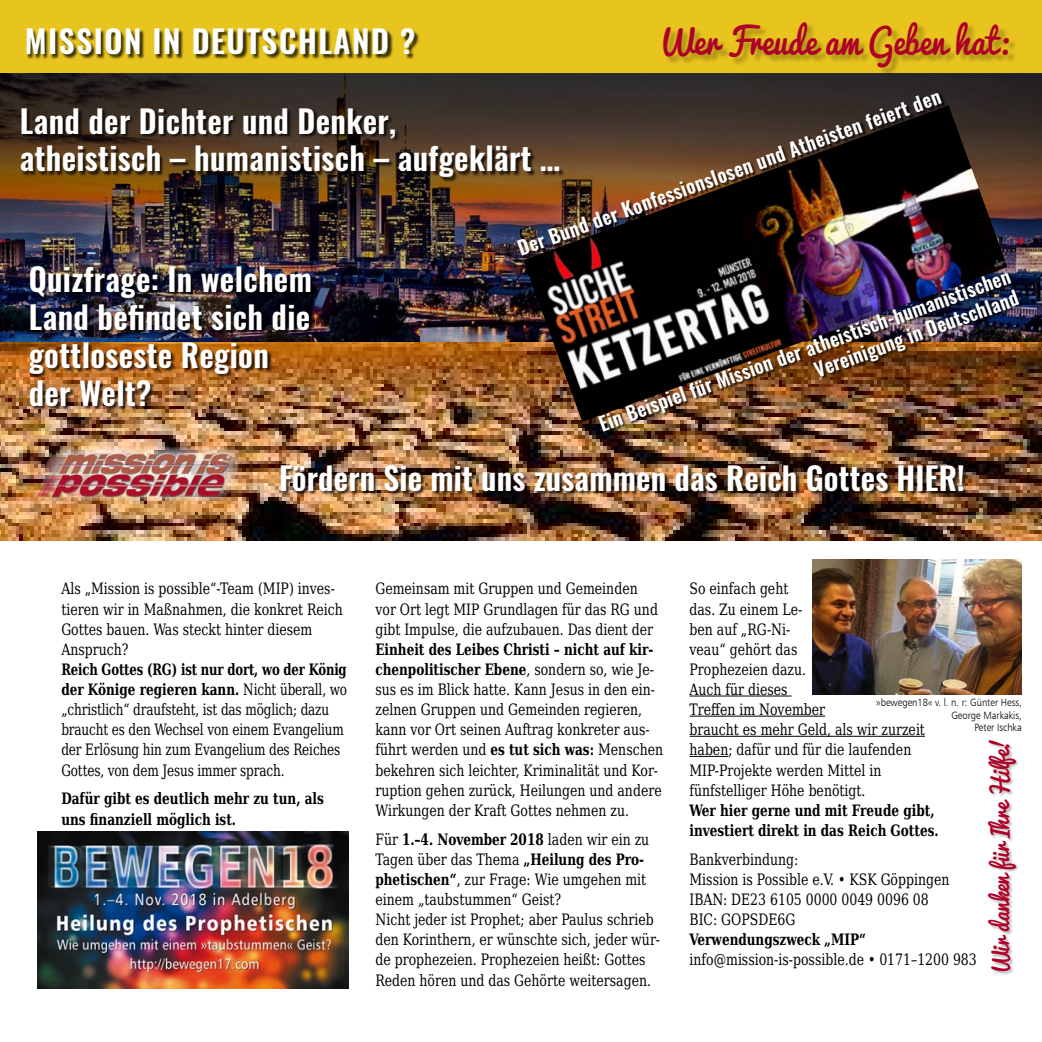
<style>
.page{position:relative;width:1042px;height:1042px;background:#fff}
.page>*{position:absolute;margin:0;border:0;box-sizing:border-box;transform-origin:0 0}
.t1{font:35px "Pacifico";color:#af0027;scale:.9 1}
.Head-03{font:600 31.5px/37.8px "Oswald";letter-spacing:.01em;color:#fff}
.Head-03-2{font:600 31.5px "Oswald";letter-spacing:.05em;color:#fff}
.t2{font:22.75px "Pacifico";color:#af0027;scale:.9 1}
.t3{font:600 19.25px/23.1px "Oswald";color:#fff;text-align:right}
.Body-01{font:15.75px/20.1px "DejaVu Serif Condensed";color:#000;scale:.88 1}
.Body-01-2{font:15.75px/20.1px "DejaVu Serif Condensed";color:#000;scale:.85 1}
.Body-01-3{font:700 15.75px/20.1px "DejaVu Serif Condensed";color:#000;scale:.85 1}
.t4{font:10.5px "Humanist 777 BT Light B";color:#000;scale:.9 1}
.s1{font-weight:700}
</style>
<div class="page">
<img style="left:0;top:342px;width:1042px;height:198px">
<div style="left:0;top:0;width:1042px;height:86px;background:#e8c41e"></div>
<img style="left:0;top:73px;width:1042px;height:269px">
<div style="left:663px;top:21px;width:355px;height:56px;background:#000;opacity:.27"></div>
<img style="left:29px;top:446px;width:221px;height:60px">
<div style="left:25px;top:28px;width:395px;height:32px;background:#000;opacity:.75"></div>
<div style="left:19px;top:107px;width:546px;height:76px;background:#000;opacity:.75"></div>
<div style="left:28px;top:266px;width:288px;height:145px;background:#000;opacity:.75"></div>
<div style="left:279px;top:465px;width:689px;height:32px;background:#000;opacity:.75"></div>
<img style="left:523px;top:105px;width:484px;height:316px">
<div style="left:516px;top:92px;width:430px;height:168px;background:#000;opacity:.75"></div>
<div style="left:597px;top:271px;width:426px;height:163px;background:#000;opacity:.75"></div>
<hr style="left:689px;top:695px;width:102px;height:1px;background:#000">
<hr style="left:689px;top:716px;width:136px;height:1px;background:#000">
<hr style="left:689px;top:736px;width:236px;height:1px;background:#000">
<hr style="left:689px;top:756px;width:39px;height:1px;background:#000">
<img style="left:37px;top:831px;width:311px;height:157px">
<img style="left:812px;top:560px;width:209px;height:135px">
<div style="left:987px;top:740px;width:33px;height:236px;background:#000;opacity:.27"></div>
<p class="Head-03-2" style="left:25px;top:19px;width:392px">MISSION IN DEUTSCHLAND ?</p>
<p class="t1" style="left:657px;top:10px;width:391px">Wer Freude am Geben hat:</p>
<p class="t3" style="left:515px;top:239px;width:450px;rotate:-20deg">Der Bund der Konfessionslosen und Atheisten feiert den</p>
<p class="t3" style="left:596px;top:414px;width:437px;rotate:-20deg">Ein Beispiel für Mission der atheistisch-humanistischen<br>Vereinigung in Deutschland</p>
<p class="Head-03" style="left:20px;top:103px;width:542px">Land der Dichter und Denker,<br>atheistisch – humanistisch – aufgeklärt …</p>
<p class="Head-03" style="left:29px;top:261px;width:285px">Quizfrage: In welchem<br>Land befindet sich die gottloseste Region der Welt?</p>
<p class="Head-03" style="left:279px;top:460px;width:687px">Fördern Sie mit uns zusammen das Reich Gottes HIER!</p>
<p class="Body-01" style="left:61px;top:578px;width:321px">Als „Mission is possible“-Team (MIP) inves&shy;tieren wir in Maßnahmen, die konkret Reich Gottes bauen. Was steckt hinter diesem Anspruch?</p>
<p class="Body-01-2" style="left:61px;top:659px;width:338px"><span class="s1">Reich Gottes (RG) ist nur dort, wo der König der Könige regieren kann.</span> Nicht überall, wo „christlich“ draufsteht, ist das möglich; dazu braucht es den Wechsel von einem Evangelium der Erlösung hin zum Evangelium des Reiches Gottes, von dem Jesus immer sprach.</p>
<p class="Body-01-3" style="left:61px;top:788px;width:310px">Dafür gibt es deutlich mehr zu tun, als uns finanziell möglich ist.</p>
<p class="Body-01" style="left:375px;top:578px;width:328px">Gemeinsam mit Gruppen und Gemeinden<br>vor Ort legt MIP Grundlagen für das RG und gibt Impulse, die aufzubauen. Das dient der <span class="s1">Einheit des Leibes Christi – nicht auf kir&shy;chenpolitischer Ebene</span>, sondern so, wie Je&shy;sus es im Blick hatte. Kann Jesus in den ein&shy;zelnen Gruppen und Gemeinden regieren, kann vor Ort seinen Auftrag konkreter aus&shy;führt werden und <span class="s1">es tut sich was:</span> Menschen bekehren sich leichter, Kriminalität und Kor&shy;ruption gehen zurück, Heilungen und andere Wirkungen der Kraft Gottes nehmen zu.</p>
<p class="Body-01" style="left:375px;top:828px;width:313px">Für <span class="s1">1.–4. November 2018</span> laden wir ein zu Tagen über das Thema <span class="s1">„Heilung des Pro&shy;phetischen“</span>, zur Frage: Wie umgehen mit einem „taubstummen“ Geist?</p>
<p class="Body-01" style="left:375px;top:909px;width:325px">Nicht jeder ist Prophet; aber Paulus schrieb den Korinthern, er wünschte sich, jeder wür&shy;de prophezeien. Prophezeien heißt: Gottes Reden hören und das Gehörte weitersagen.</p>
<p class="Body-01" style="left:689px;top:578px;width:134px">So einfach geht das. Zu einem Le&shy;ben auf „RG-Ni&shy;veau“ gehört das<br>Prophezeien dazu.</p>
<p class="Body-01" style="left:689px;top:679px;width:156px">Auch für dieses<br>Treffen im November</p>
<p class="Body-01" style="left:689px;top:719px;width:269px">braucht es mehr Geld, als wir zurzeit</p>
<p class="Body-01" style="left:689px;top:739px;width:254px">haben; dafür und für die laufenden</p>
<p class="Body-01" style="left:689px;top:759px;width:220px">MIP-Projekte werden Mittel in</p>
<p class="Body-01" style="left:689px;top:779px;width:201px">fünfstelliger Höhe benötigt.</p>
<p class="Body-01-3" style="left:689px;top:800px;width:290px">Wer hier gerne und mit Freude gibt,</p>
<p class="Body-01-3" style="left:689px;top:820px;width:295px">investiert direkt in das Reich Gottes.</p>
<p class="Body-01" style="left:689px;top:849px;width:125px">Bankverbindung:</p>
<p class="Body-01" style="left:689px;top:869px;width:297px">Mission is Possible e.V. • KSK Göppingen</p>
<p class="Body-01" style="left:689px;top:889px;width:273px">IBAN: DE23 6105 0000 0049 0096 08</p>
<p class="Body-01" style="left:689px;top:909px;width:122px">BIC: GOPSDE6G</p>
<p class="Body-01-3" style="left:689px;top:929px;width:209px">Verwendungszweck „MIP“</p>
<p class="Body-01" style="left:689px;top:949px;width:328px">info@mission-is-possible.de • 0171–1200 983</p>
<p class="t4" style="left:876px;top:696px;width:163px">»bewegen18« v. l. n. r: Günter Hess,</p>
<p class="t4" style="left:951px;top:709px;width:80px">George Markakis,</p>
<p class="t4" style="left:974px;top:721px;width:54px">Peter Ischka</p>
<p class="t2" style="left:980px;top:975px;width:265px;rotate:-90deg">Wir danken für Ihre Hilfe!</p>
</div>
